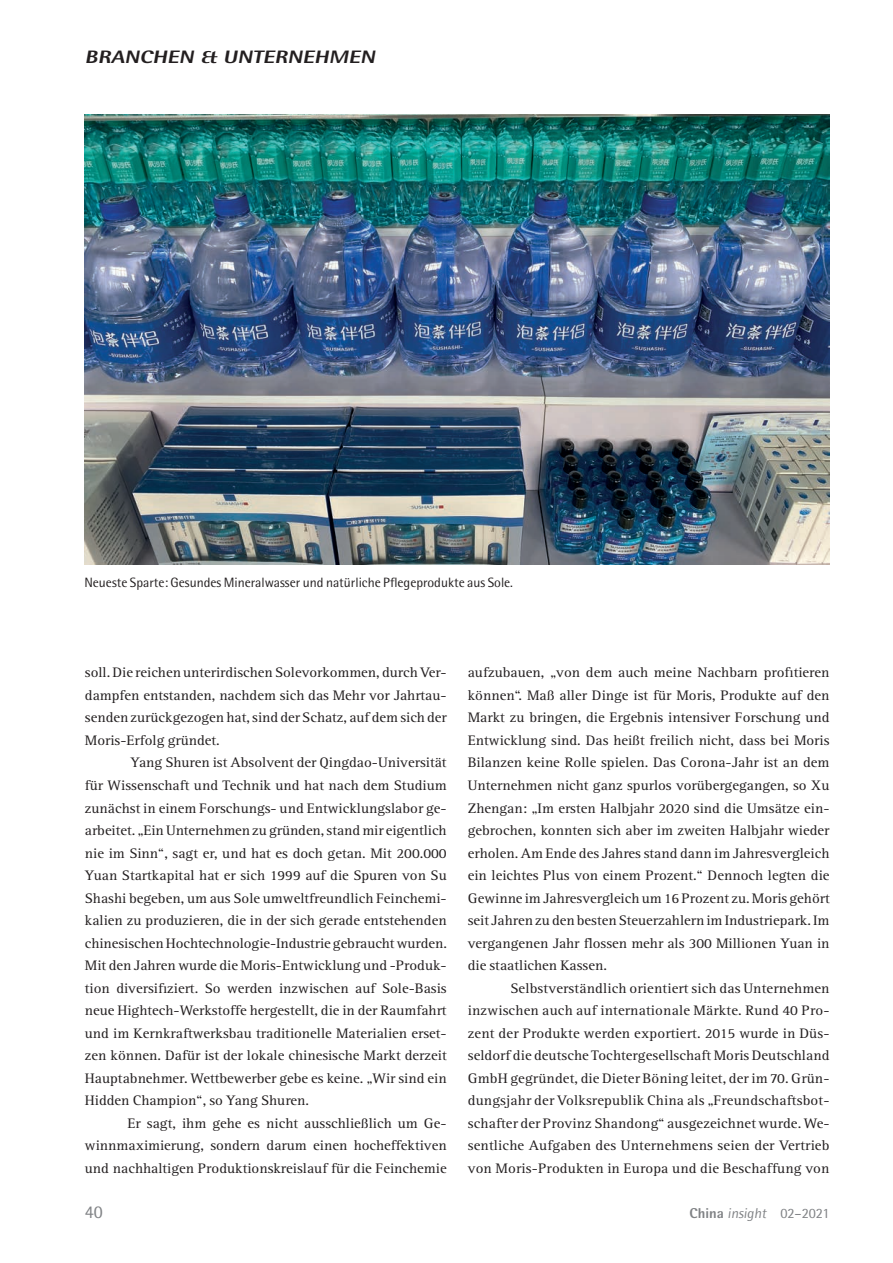
<style>
.page{position:relative;width:893px;height:1263px;background:#fff}
.page>*{position:absolute;margin:0;border:0;box-sizing:border-box;transform-origin:0 0}
.t1{font:italic 800 18px "Rotis Semi Sans";color:#231f20;scale:1.25 1}
.t2{font:18px "Rotis Semi Sans";color:#808285}
.t3{font:14.25px/22.5px "Rotis Serif";color:#231f20;text-align:justify;scale:1.05 1}
.t4{font:14.25px "Rotis Semi Sans";letter-spacing:-.02em;color:#808285}
.t5{font:13.5px "Rotis Semi Sans";color:#231f20}
.s1{font-weight:800}
</style>
<div class="page">
<img style="left:84px;top:114px;width:745px;height:450px">
<p class="t1" style="left:85px;top:45px;width:237px">BRANCHEN &amp; UNTERNEHMEN</p>
<p class="t5" style="left:84px;top:574px;width:430px">Neueste Sparte: Gesundes Mineralwasser und natürliche Pflegeprodukte aus Sole.</p>
<p class="t3" style="left:85px;top:661px;width:346px">soll. Die reichen unterirdischen Solevorkommen, durch Ver&shy;dampfen entstanden, nachdem sich das Mehr vor Jahrtau&shy;senden zurückgezogen hat, sind der Schatz, auf dem sich der Moris-Erfolg gründet.</p>
<p class="t3" style="left:85px;top:751px;width:346px;text-indent:46px">Yang Shuren ist Absolvent der Qingdao-Universität für Wissenschaft und Technik und hat nach dem Studium zunächst in einem Forschungs- und Entwicklungslabor ge&shy;arbeitet. „Ein Unternehmen zu gründen, stand mir eigentlich nie im Sinn“, sagt er, und hat es doch getan. Mit 200.000<br>Yuan Startkapital hat er sich 1999 auf die Spuren von Su Shashi begeben, um aus Sole umweltfreundlich Feinchemi&shy;kalien zu produzieren, die in der sich gerade entstehenden chinesischen Hochtechnologie-Industrie gebraucht wurden.<br>Mit den Jahren wurde die Moris-Entwicklung und -Produk&shy;tion diversifiziert. So werden inzwischen auf Sole-Basis neue Hightech-Werkstoffe hergestellt, die in der Raumfahrt und im Kernkraftwerksbau traditionelle Materialien erset&shy;zen können. Dafür ist der lokale chinesische Markt derzeit Hauptabnehmer. Wettbewerber gebe es keine. „Wir sind ein Hidden Champion“, so Yang Shuren.</p>
<p class="t3" style="left:85px;top:1111px;width:346px;text-indent:43px">Er sagt, ihm gehe es nicht ausschließlich um Ge&shy;winnmaximierung, sondern darum einen hocheffektiven und nachhaltigen Produktionskreislauf für die Feinchemie</p>
<p class="t3" style="left:467px;top:661px;width:346px">aufzubauen, „von dem auch meine Nachbarn profitieren können“. Maß aller Dinge ist für Moris, Produkte auf den Markt zu bringen, die Ergebnis intensiver Forschung und Entwicklung sind. Das heißt freilich nicht, dass bei Moris Bilanzen keine Rolle spielen. Das Corona-Jahr ist an dem Unternehmen nicht ganz spurlos vorübergegangen, so Xu Zhengan: „Im ersten Halbjahr 2020 sind die Umsätze ein&shy;gebrochen, konnten sich aber im zweiten Halbjahr wieder erholen. Am Ende des Jahres stand dann im Jahresvergleich ein leichtes Plus von einem Prozent.“ Dennoch legten die Gewinne im Jahresvergleich um 16 Prozent zu. Moris gehört seit Jahren zu den besten Steuerzahlern im Industriepark. Im vergangenen Jahr flossen mehr als 300 Millionen Yuan in die staatlichen Kassen.</p>
<p class="t3" style="left:467px;top:976px;width:346px;text-indent:43px">Selbstverständlich orientiert sich das Unternehmen inzwischen auch auf internationale Märkte. Rund 40 Pro&shy;zent der Produkte werden exportiert. 2015 wurde in Düs&shy;seldorf die deutsche Tochtergesellschaft Moris Deutschland GmbH gegründet, die Dieter Böning leitet, der im 70. Grün&shy;dungsjahr der Volksrepublik China als „Freundschaftsbot&shy;schafter der Provinz Shandong“ ausgezeichnet wurde. We&shy;sentliche Aufgaben des Unternehmens seien der Vertrieb von Moris-Produkten in Europa und die Beschaffung von</p>
<p class="t2" style="left:85px;top:1200px;width:20px">40</p>
<p class="t4" style="left:689px;top:1204px;width:141px"><span class="s1">China</span> insight 02–2021</p>
</div>
